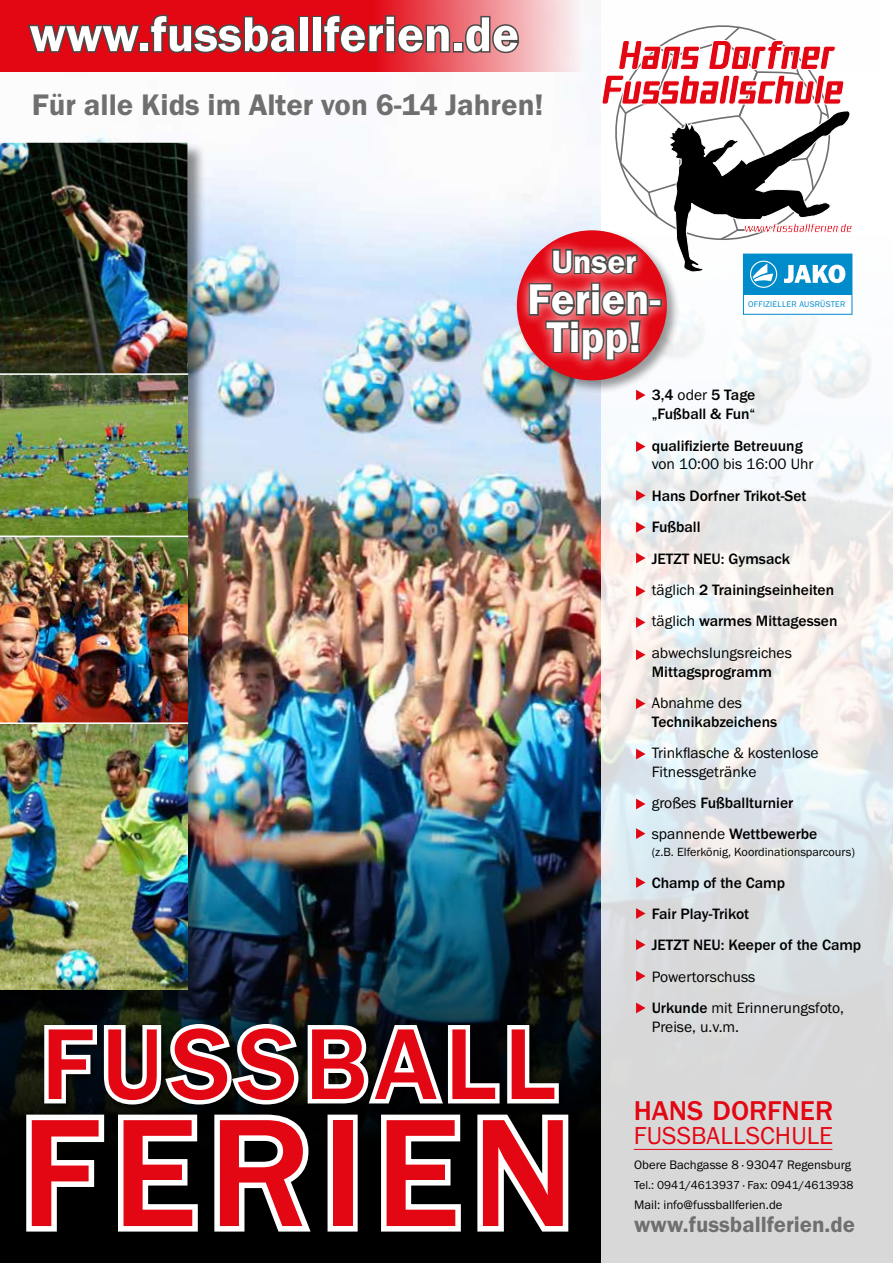
<style>
.page{position:relative;width:893px;height:1263px;background:#fff}
.page>*{position:absolute;margin:0;border:0;box-sizing:border-box;transform-origin:0 0}
.t1{font:500 158.7px "Franklin Gothic URW";letter-spacing:.07em;color:#e30613}
.t2{font:500 104.25px "Franklin Gothic URW";letter-spacing:.07em;color:#e30613}
.t3{font:50.55px "Franklin Gothic URW Dem";color:#fff}
.t4{font:44.4px/37.3px "Franklin Gothic URW Dem";color:#fff;text-align:center}
.t5{font:33.45px "Franklin Gothic URW Dem";color:#fff}
.t6{font:30.75px "Franklin Gothic URW Dem";color:#706f6f}
.t7{font:500 28.2px "Franklin Gothic URW";color:#e30613}
.t8{font:25.35px "Franklin Gothic URW Boo";letter-spacing:.005em;color:#e30613}
.t9{font:22.8px "Franklin Gothic URW Dem";color:#706f6f}
.t10{font:500 15.6px/31.5px "Franklin Gothic URW";color:#000}
.t11{font:15.6px/18.8px "Franklin Gothic URW Boo";color:#000}
.t12{font:12.75px "Franklin Gothic URW Boo";color:#000}
.t13{font:12.3px "Franklin Gothic URW Boo";color:#000}
.t14{font:12px "Franklin Gothic URW Boo";color:#000}
.t15{font:8.55px "Franklin Gothic URW Boo";letter-spacing:.03em;color:#008bcb}
.s1{font-family:"Franklin Gothic URW Boo";font-weight:400}
.s2{font-family:"Franklin Gothic URW";font-weight:500}
</style>
<div class="page">
<img style="left:0;top:71px;width:602px;height:618px">
<img style="left:0;top:689px;width:602px;height:574px">
<svg style="left:21px;top:1013px;width:553px;height:228px"></svg>
<svg style="left:602px;top:253px;width:291px;height:1010px"></svg>
<div style="left:0;top:143px;width:206px;height:864px;background:#000;opacity:.45"></div>
<img style="left:0;top:537px;width:187px;height:185px">
<img style="left:0;top:724px;width:187px;height:265px">
<img style="left:0;top:375px;width:187px;height:160px">
<hr style="left:0;top:722px;width:188px;height:2px;background:#fff">
<hr style="left:0;top:535px;width:188px;height:2px;background:#fff">
<img style="left:0;top:143px;width:187px;height:230px">
<hr style="left:0;top:373px;width:188px;height:2px;background:#fff">
<hr style="left:634px;top:1149px;width:198px;height:1px;background:#e30613">
<svg style="left:636px;top:394px;width:10px;height:6px"></svg>
<svg style="left:636px;top:441px;width:10px;height:11px"></svg>
<svg style="left:636px;top:490px;width:10px;height:11px"></svg>
<svg style="left:636px;top:522px;width:10px;height:11px"></svg>
<svg style="left:636px;top:553px;width:10px;height:10px"></svg>
<svg style="left:636px;top:586px;width:10px;height:10px"></svg>
<svg style="left:636px;top:617px;width:10px;height:11px"></svg>
<svg style="left:636px;top:649px;width:10px;height:11px"></svg>
<svg style="left:636px;top:698px;width:10px;height:11px"></svg>
<svg style="left:636px;top:749px;width:10px;height:10px"></svg>
<svg style="left:636px;top:799px;width:10px;height:10px"></svg>
<svg style="left:636px;top:828px;width:10px;height:11px"></svg>
<svg style="left:636px;top:877px;width:10px;height:11px"></svg>
<svg style="left:636px;top:908px;width:10px;height:11px"></svg>
<svg style="left:636px;top:939px;width:10px;height:11px"></svg>
<svg style="left:636px;top:971px;width:10px;height:10px"></svg>
<svg style="left:0;top:0;width:580px;height:71px;background:#e62b36"></svg>
<svg style="left:26px;top:22px;width:116px;height:32px;background:#a22229"></svg>
<div style="left:139px;top:42px;width:10px;height:11px;border:3px solid #4a4a49"></div>
<svg style="left:148px;top:13px;width:150px;height:42px;background:#a81f27"></svg>
<div style="left:298px;top:16px;width:11px;height:37px;border:3px solid #4a4a49"></div>
<div style="left:312px;top:16px;width:10px;height:37px;border:3px solid #4a4a49"></div>
<svg style="left:321px;top:13px;width:131px;height:42px;background:#aa3138"></svg>
<div style="left:453px;top:42px;width:11px;height:11px;border:3px solid #4a4a49"></div>
<svg style="left:463px;top:14px;width:58px;height:41px;background:#b37679"></svg>
<div style="left:515px;top:228px;width:166px;height:166px;background:#000;opacity:.4"></div>
<div style="left:518px;top:237px;width:155px;height:135px;background:#fff;opacity:.75"></div>
<svg style="left:527px;top:25px;width:325px;height:337px"></svg>
<svg style="left:636px;top:1002px;width:10px;height:11px"></svg>
<h3 class="t3" style="left:30px;top:3px;width:491px">www.fussballferien.de</h3>
<h3 class="t6" style="left:32px;top:86px;width:513px">Für alle Kids im Alter von 6-14 Jahren!</h3>
<h3 class="t5" style="left:551px;top:241px;width:87px">Unser</h3>
<h3 class="t4" style="left:527px;top:280px;width:135px">Ferien-<br>Tipp!</h3>
<p class="t15" style="left:748px;top:299px;width:99px">OFFIZIELLER AUSRÜSTER</p>
<h2 class="t2" style="left:41px;top:1000px;width:516px">FUSSBALL</h2>
<h1 class="t1" style="left:20px;top:1075px;width:556px">FERIEN</h1>
<p class="t10" style="left:652px;top:385px;width:105px;line-height:18.8px">3,4 <span class="s1">oder</span> 5 Tage „Fußball &amp; Fun“</p>
<p class="t10" style="left:652px;top:429px;width:153px">qualifizierte Betreuung</p>
<p class="t11" style="left:652px;top:454px;width:163px">von 10:00 bis 16:00 Uhr</p>
<p class="t10" style="left:652px;top:479px;width:187px">Hans Dorfner Trikot-Set<br>Fußball<br>JETZT NEU: Gymsack<br><span class="s1">täglich</span> 2 Trainingseinheiten <span class="s1">täglich</span> warmes Mittagessen</p>
<p class="t11" style="left:652px;top:643px;width:142px">abwechslungsreiches</p>
<p class="t10" style="left:652px;top:655px;width:122px">Mittagsprogramm</p>
<p class="t11" style="left:652px;top:693px;width:92px">Abnahme des</p>
<p class="t10" style="left:652px;top:705px;width:127px">Technikabzeichens</p>
<p class="t11" style="left:652px;top:743px;width:168px">Trinkflasche &amp; kostenlose<br>Fitnessgetränke</p>
<p class="t10" style="left:652px;top:788px;width:167px;line-height:30.3px"><span class="s1">großes</span> Fußballturnier <span class="s1">spannende</span> Wettbewerbe</p>
<p class="t13" style="left:652px;top:844px;width:205px">(z.B. Elferkönig, Koordinationsparcours)</p>
<p class="t10" style="left:652px;top:866px;width:211px">Champ of the Camp<br>Fair Play-Trikot<br>JETZT NEU: Keeper of the Camp</p>
<p class="t11" style="left:652px;top:961px;width:194px;line-height:31.5px">Powertorschuss<br><span class="s2">Urkunde</span> mit Erinnerungsfoto,</p>
<p class="t11" style="left:652px;top:1017px;width:89px">Preise, u.v.m.</p>
<h3 class="t7" style="left:634px;top:1093px;width:201px">HANS DORFNER</h3>
<h3 class="t8" style="left:634px;top:1120px;width:201px">FUSSBALLSCHULE</h3>
<p class="t12" style="left:634px;top:1157px;width:218px">Obere Bachgasse 8 · 93047 Regensburg</p>
<p class="t14" style="left:634px;top:1178px;width:221px">Tel.: 0941/4613937 · Fax: 0941/4613938</p>
<p class="t12" style="left:634px;top:1197px;width:150px">Mail: info@fussballferien.de</p>
<h3 class="t9" style="left:634px;top:1211px;width:222px">www.fussballferien.de</h3>
</div>
